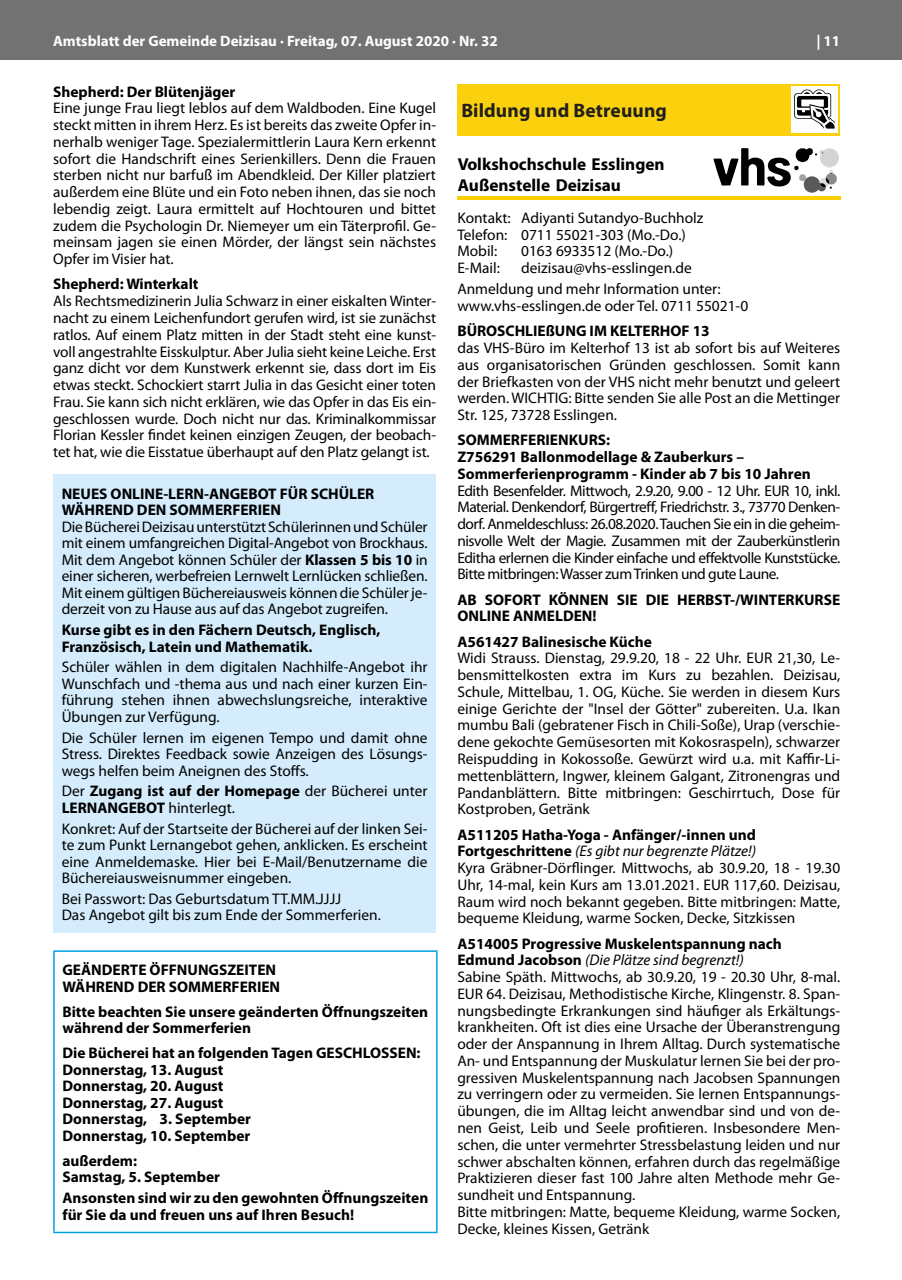
<style>
.page{position:relative;width:902px;height:1280px;background:#fff}
.page>*{position:absolute;margin:0;border:0;box-sizing:border-box;transform-origin:0 0}
.t1{font:700 19.5px "Myriad Pro";letter-spacing:.005em;color:#211f1e}
.t2{font:700 17.25px/20.7px "Myriad Pro";color:#000}
.t3{font:15.3px/16.8px "Myriad Pro";color:#000;text-align:justify}
.t4{font:700 15.3px/16.5px "Myriad Pro";color:#000}
.t5{font:700 15px "Myriad Pro";color:#fff}
.s1{font-weight:700}
.s2{font-weight:400}
.s3{font-style:italic}
</style>
<div class="page">
<div style="left:0;top:0;width:901px;height:60px;background:#727272"></div>
<div style="left:53px;top:474px;width:383px;height:459px;background:#d4ecfb"></div>
<hr style="left:53px;top:950px;width:384px;height:2px;background:#00a0e3">
<hr style="left:53px;top:952px;width:2px;height:280px;background:#00a0e3">
<hr style="left:436px;top:952px;width:1px;height:280px;background:#00a0e3">
<hr style="left:53px;top:1232px;width:384px;height:1px;background:#00a0e3">
<div style="left:457px;top:84px;width:383px;height:51px;background:#fbd10d"></div>
<div style="left:791px;top:87px;width:46px;height:46px;background:#fefefe"></div>
<svg style="left:794px;top:89px;width:40px;height:40px"></svg>
<svg style="left:713px;top:148px;width:126px;height:45px"></svg>
<hr style="left:457px;top:196px;width:383px;height:4px;background:#fccf00">
<p class="t5" style="left:53px;top:31px;width:446px">Amtsblatt der Gemeinde Deizisau · Freitag, 07. August 2020 · Nr. 32</p>
<p class="t5" style="left:816px;top:31px;width:25px">| 11</p>
<p class="t4" style="left:53px;top:83px;width:184px">Shepherd: Der Blütenjäger</p>
<p class="t3" style="left:53px;top:100px;width:384px">Eine junge Frau liegt leblos auf dem Waldboden. Eine Kugel steckt mitten in ihrem Herz. Es ist bereits das zweite Opfer in&shy;nerhalb weniger Tage. Spezialermittlerin Laura Kern erkennt sofort die Handschrift eines Serienkillers. Denn die Frauen sterben nicht nur barfuß im Abendkleid. Der Killer platziert außerdem eine Blüte und ein Foto neben ihnen, das sie noch lebendig zeigt. Laura ermittelt auf Hochtouren und bittet zudem die Psychologin Dr. Niemeyer um ein Täterprofil. Ge&shy;meinsam jagen sie einen Mörder, der längst sein nächstes Opfer im Visier hat.</p>
<p class="t4" style="left:53px;top:276px;width:147px">Shepherd: Winterkalt</p>
<p class="t3" style="left:53px;top:292px;width:384px">Als Rechtsmedizinerin Julia Schwarz in einer eiskalten Winter&shy;nacht zu einem Leichenfundort gerufen wird, ist sie zunächst ratlos. Auf einem Platz mitten in der Stadt steht eine kunst&shy;voll angestrahlte Eisskulptur. Aber Julia sieht keine Leiche. Erst ganz dicht vor dem Kunstwerk erkennt sie, dass dort im Eis etwas steckt. Schockiert starrt Julia in das Gesicht einer toten Frau. Sie kann sich nicht erklären, wie das Opfer in das Eis ein&shy;geschlossen wurde. Doch nicht nur das. Kriminalkommissar Florian Kessler findet keinen einzigen Zeugen, der beobach&shy;tet hat, wie die Eisstatue überhaupt auf den Platz gelangt ist.</p>
<p class="t4" style="left:62px;top:485px;width:314px">NEUES ONLINE-LERN-ANGEBOT FÜR SCHÜLER<br>WÄHREND DEN SOMMERFERIEN</p>
<p class="t3" style="left:62px;top:518px;width:367px">Die Bücherei Deizisau unterstützt Schülerinnen und Schüler mit einem umfangreichen Digital-Angebot von Brockhaus.<br>Mit dem Angebot können Schüler der <span class="s1">Klassen 5 bis 10</span> in einer sicheren, werbefreien Lernwelt Lernlücken schließen.<br>Mit einem gültigen Büchereiausweis können die Schüler je&shy;derzeit von zu Hause aus auf das Angebot zugreifen.</p>
<p class="t4" style="left:62px;top:621px;width:320px">Kurse gibt es in den Fächern Deutsch, Englisch,<br>Französisch, Latein und Mathematik.</p>
<p class="t3" style="left:62px;top:659px;width:367px">Schüler wählen in dem digitalen Nachhilfe-Angebot ihr Wunschfach und -thema aus und nach einer kurzen Ein&shy;führung stehen ihnen abwechslungsreiche, interaktive Übungen zur Verfügung.</p>
<p class="t3" style="left:62px;top:729px;width:367px">Die Schüler lernen im eigenen Tempo und damit ohne Stress. Direktes Feedback sowie Anzeigen des Lösungs&shy;wegs helfen beim Aneignen des Stoffs.</p>
<p class="t4" style="left:62px;top:782px;width:367px"><span class="s2">Der</span> Zugang ist auf der Homepage <span class="s2">der Bücherei unter<br></span>LERNANGEBOT <span class="s2">hinterlegt.</span></p>
<p class="t3" style="left:62px;top:820px;width:367px">Konkret: Auf der Startseite der Bücherei auf der linken Sei&shy;te zum Punkt Lernangebot gehen, anklicken. Es erscheint eine Anmeldemaske. Hier bei E-Mail/Benutzername die Büchereiausweisnummer eingeben.</p>
<p class="t3" style="left:62px;top:890px;width:321px">Bei Passwort: Das Geburtsdatum TT.MM.JJJJ<br>Das Angebot gilt bis zum Ende der Sommerferien.</p>
<p class="t4" style="left:62px;top:961px;width:219px">GEÄNDERTE ÖFFNUNGSZEITEN<br>WÄHREND DER SOMMERFERIEN</p>
<p class="t4" style="left:62px;top:1003px;width:367px">Bitte beachten Sie unsere geänderten Öffnungszeiten während der Sommerferien</p>
<p class="t4" style="left:62px;top:1044px;width:359px">Die Bücherei hat an folgenden Tagen GESCHLOSSEN:<br>Donnerstag, 13. August<br>Donnerstag, 20. August<br>Donnerstag, 27. August<br>Donnerstag, 3. September<br>Donnerstag, 10. September</p>
<p class="t4" style="left:62px;top:1152px;width:159px">außerdem:<br>Samstag, 5. September</p>
<p class="t4" style="left:62px;top:1189px;width:367px">Ansonsten sind wir zu den gewohnten Öffnungszeiten für Sie da und freuen uns auf Ihren Besuch!</p>
<p class="t1" style="left:461px;top:98px;width:207px">Bildung und Betreuung</p>
<p class="t2" style="left:457px;top:154px;width:208px">Volkshochschule Esslingen<br>Außenstelle Deizisau</p>
<p class="t3" style="left:457px;top:209px;width:247px;text-align:left">Kontakt: Adiyanti Sutandyo-Buchholz<br>Telefon: 0711 55021-303 (Mo.-Do.)<br>Mobil:</p>
<p class="t3" style="left:521px;top:243px;width:153px">0163 6933512 (Mo.-Do.)</p>
<p class="t3" style="left:457px;top:257px;width:265px;line-height:21px;text-indent:64px">deizisau@vhs-esslingen.de<br>Anmeldung und mehr Information unter:</p>
<p class="t3" style="left:457px;top:297px;width:292px">www.vhs-esslingen.de oder Tel. 0711 55021-0</p>
<p class="t4" style="left:457px;top:322px;width:254px">BÜROSCHLIEßUNG IM KELTERHOF 13</p>
<p class="t3" style="left:457px;top:339px;width:384px">das VHS-Büro im Kelterhof 13 ist ab sofort bis auf Weiteres aus organisatorischen Gründen geschlossen. Somit kann der Briefkasten von der VHS nicht mehr benutzt und geleert werden. WICHTIG: Bitte senden Sie alle Post an die Mettinger Str. 125, 73728 Esslingen.</p>
<p class="t4" style="left:457px;top:431px;width:355px">SOMMERFERIENKURS:<br>Z756291 Ballonmodellage &amp; Zauberkurs –<br>Sommerferienprogramm - Kinder ab 7 bis 10 Jahren</p>
<p class="t3" style="left:457px;top:482px;width:384px">Edith Besenfelder. Mittwoch, 2.9.20, 9.00 - 12 Uhr. EUR 10, inkl.<br>Material. Denkendorf, Bürgertreff, Friedrichstr. 3., 73770 Denken&shy;dorf. Anmeldeschluss: 26.08.2020. Tauchen Sie ein in die geheim&shy;nisvolle Welt der Magie. Zusammen mit der Zauberkünstlerin Editha erlernen die Kinder einfache und effektvolle Kunststücke.<br>Bitte mitbringen: Wasser zum Trinken und gute Laune.</p>
<p class="t4" style="left:457px;top:591px;width:384px">AB SOFORT KÖNNEN SIE DIE HERBST-/WINTERKURSE<br>ONLINE ANMELDEN!</p>
<p class="t4" style="left:457px;top:633px;width:196px">A561427 Balinesische Küche</p>
<p class="t3" style="left:457px;top:650px;width:384px">Widi Strauss. Dienstag, 29.9.20, 18 - 22 Uhr. EUR 21,30, Le&shy;bensmittelkosten extra im Kurs zu bezahlen. Deizisau, Schule, Mittelbau, 1. OG, Küche. Sie werden in diesem Kurs einige Gerichte der "Insel der Götter" zubereiten. U.a. Ikan mumbu Bali (gebratener Fisch in Chili-Soße), Urap (verschie&shy;dene gekochte Gemüsesorten mit Kokosraspeln), schwarzer Reispudding in Kokossoße. Gewürzt wird u.a. mit Kaffir-Li&shy;mettenblättern, Ingwer, kleinem Galgant, Zitronengras und Pandanblättern. Bitte mitbringen: Geschirrtuch, Dose für Kostproben, Getränk</p>
<p class="t3" style="left:457px;top:826px;width:384px;text-align:left"><span class="s1">A511205 Hatha-Yoga - Anfänger/-innen und Fortgeschrittene</span> <span class="s3">(Es gibt nur begrenzte Plätze!)<br></span>Kyra Gräbner-Dörflinger. Mittwochs, ab 30.9.20, 18 - 19.30<br>Uhr, 14-mal, kein Kurs am 13.01.2021. EUR 117,60. Deizisau, Raum wird noch bekannt gegeben. Bitte mitbringen: Matte, bequeme Kleidung, warme Socken, Decke, Sitzkissen</p>
<p class="t3" style="left:457px;top:935px;width:384px;text-align:left"><span class="s1">A514005 Progressive Muskelentspannung nach Edmund Jacobson</span> <span class="s3">(Die Plätze sind begrenzt!)<br></span>Sabine Späth. Mittwochs, ab 30.9.20, 19 - 20.30 Uhr, 8-mal.<br>EUR 64. Deizisau, Methodistische Kirche, Klingenstr. 8. Span&shy;nungsbedingte Erkrankungen sind häufiger als Erkältungs&shy;krankheiten. Oft ist dies eine Ursache der Überanstrengung oder der Anspannung in Ihrem Alltag. Durch systematische An- und Entspannung der Muskulatur lernen Sie bei der pro&shy;gressiven Muskelentspannung nach Jacobsen Spannungen zu verringern oder zu vermeiden. Sie lernen Entspannungs&shy;übungen, die im Alltag leicht anwendbar sind und von de&shy;nen Geist, Leib und Seele profitieren. Insbesondere Men&shy;schen, die unter vermehrter Stressbelastung leiden und nur schwer abschalten können, erfahren durch das regelmäßige Praktizieren dieser fast 100 Jahre alten Methode mehr Ge&shy;sundheit und Entspannung.<br>Bitte mitbringen: Matte, bequeme Kleidung, warme Socken, Decke, kleines Kissen, Getränk</p>
<p class="t3" style="left:457px;top:259px;width:44px">E-Mail:</p>
</div>
